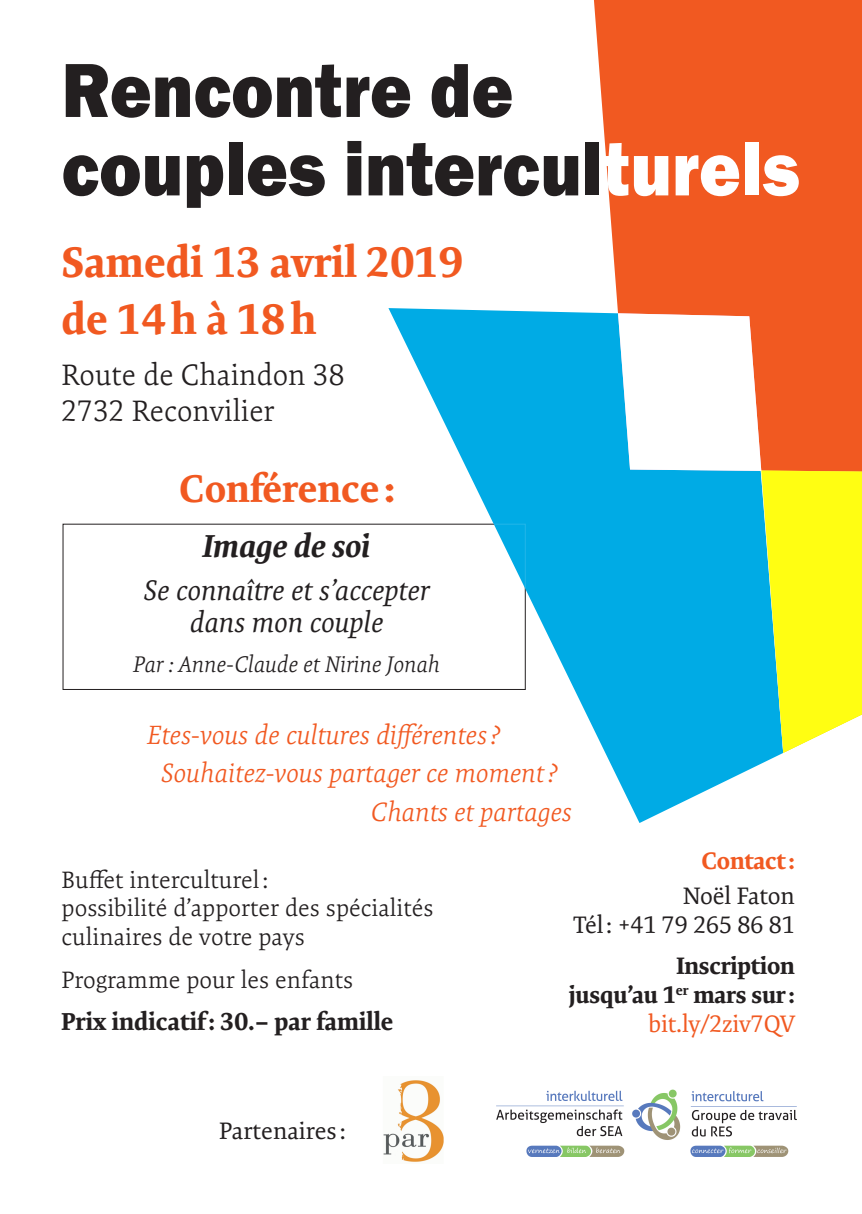
<style>
.page{position:relative;width:862px;height:1214px;background:#fff}
.page>*{position:absolute;margin:0;border:0;box-sizing:border-box;transform-origin:0 0}
.t1{font:79.2px/78.4px "Franklin Gothic URW Hea";color:#231f20;scale:.9 1}
.t2{font:700 43px/56.4px "Expo Serif Pro";color:#f15921}
.t3{font:700 38.8px "Expo Serif Pro";color:#f15921}
.t4{font:italic 700 32px "Expo Serif Pro";color:#231f20}
.t5{font:300 29.8px/35.8px "Expo Serif Pro";color:#231f20}
.t6{font:italic 28.4px/32.2px "Expo Serif Pro";color:#231f20;text-align:center}
.t7{font:italic 300 26.6px "Expo Serif Pro";color:#f15921}
.t8{font:700 24.6px "Expo Serif Pro";color:#231f20}
.t9{font:300 24px/28.6px "Expo Serif Pro";color:#231f20}
.t10{font:700 24px/28.8px "Expo Serif Pro";letter-spacing:-.01em;color:#231f20;text-align:right}
.t11{font:24px/28.8px "Expo Serif Pro";letter-spacing:-.01em;color:#231f20;text-align:right}
.t12{font:700 24px "Expo Serif Pro";letter-spacing:-.01em;color:#f15921}
.t13{font:italic 300 22.8px "Expo Serif Pro";color:#231f20}
.s1{color:#fff}
.s2{font-weight:400;color:#f15921}
</style>
<div class="page">
<div style="left:594px;top:0;width:268px;height:313px;background:#f15921"></div>
<svg style="left:388px;top:308px;width:395px;height:515px"></svg>
<svg style="left:618px;top:313px;width:244px;height:439px"></svg>
<img style="left:496px;top:1089px;width:300px;height:67px">
<img style="left:383px;top:1080px;width:61px;height:82px">
<h1 class="t1" style="left:62px;top:49px;width:822px">Rencontre de<br>couples intercul<span class="s1">turels</span></h1>
<h2 class="t2" style="left:62px;top:234px;width:403px">Samedi 13 avril 2019 de 14h à 18h</h2>
<p class="t5" style="left:62px;top:357px;width:284px">Route de Chaindon 38<br>2732 Reconvilier</p>
<h3 class="t3" style="left:179px;top:464px;width:217px">Conférence:</h3>
<h3 class="t4" style="left:203px;top:525px;width:169px">Image de soi</h3>
<p class="t6" style="left:144px;top:574px;width:287px">Se connaître et s’accepter dans mon couple</p>
<p class="t13" style="left:133px;top:650px;width:308px">Par : Anne-Claude et Nirine Jonah</p>
<p class="t7" style="left:147px;top:718px;width:355px">Etes-vous de cultures différentes?</p>
<p class="t7" style="left:161px;top:757px;width:398px">Souhaitez-vous partager ce moment?</p>
<p class="t7" style="left:371px;top:796px;width:202px">Chants et partages</p>
<p class="t9" style="left:62px;top:865px;width:373px">Buffet interculturel:<br>possibilité d’apporter des spécialités culinaires de votre pays</p>
<p class="t9" style="left:62px;top:965px;width:293px">Programme pour les enfants</p>
<p class="t8" style="left:62px;top:1006px;width:333px">Prix indicatif: 30.– par famille</p>
<p class="t11" style="left:219px;top:1115px;width:128px">Partenaires :</p>
<p class="t12" style="left:701px;top:846px;width:95px">Contact:</p>
<p class="t11" style="left:573px;top:881px;width:223px">Noël Faton<br>Tél: +41 79 265 86 81</p>
<p class="t10" style="left:568px;top:951px;width:228px">Inscription<br>jusqu’au 1<sup>er</sup> mars sur : <span class="s2">bit.ly/2ziv7QV</span></p>
</div>
